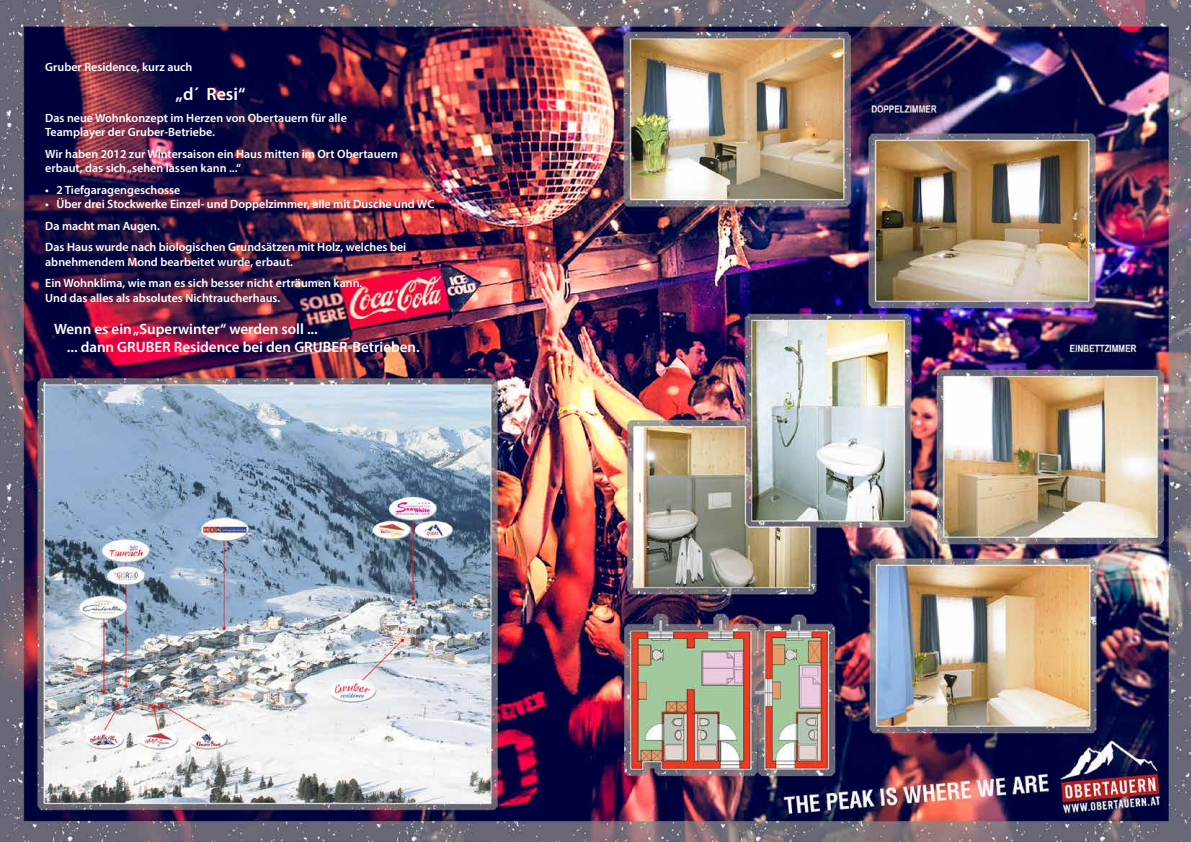
<style>
.page{position:relative;width:1191px;height:842px;background:#fff}
.page>*{position:absolute;margin:0;border:0;box-sizing:border-box;transform-origin:0 0}
.t1{font:600 18px "Myriad Pro";color:#fff}
.t2{font:600 15px/18px "Myriad Pro";color:#fff}
.t3{font:600 12px/21.6px "Myriad Pro";color:#fff}
</style>
<div class="page">
<img style="left:0;top:0;width:1191px;height:841px">
<p class="t3" style="left:45px;top:56px;width:149px">Gruber Residence, kurz auch</p>
<h1 class="t1" style="left:176px;top:83px;width:71px">„d´ Resi“</h1>
<p class="t3" style="left:45px;top:110px;width:303px;line-height:14.4px">Das neue Wohnkonzept im Herzen von Obertauern für alle<br>Teamplayer der Gruber-Betriebe.</p>
<p class="t3" style="left:45px;top:146px;width:354px;line-height:14.4px">Wir haben 2012 zur Wintersaison ein Haus mitten im Ort Obertauern erbaut, das sich „sehen lassen kann ...“</p>
<p class="t3" style="left:45px;top:179px;width:137px">• 2 Tiefgaragengeschosse</p>
<p class="t3" style="left:45px;top:193px;width:391px">• Über drei Stockwerke Einzel- und Doppelzimmer, alle mit Dusche und WC<br>Da macht man Augen.<br>Das Haus wurde nach biologischen Grundsätzen mit Holz, welches bei</p>
<p class="t3" style="left:45px;top:251px;width:319px">abnehmendem Mond bearbeitet wurde, erbaut.<br>Ein Wohnklima, wie man es sich besser nicht erträumen kann.</p>
<p class="t3" style="left:45px;top:287px;width:237px">Und das alles als absolutes Nichtraucherhaus.</p>
<p class="t2" style="left:67px;top:320px;width:354px;text-indent:-13px">Wenn es ein „Superwinter“ werden soll ...<br>... dann GRUBER Residence bei den GRUBER-Betrieben.</p>
</div>
